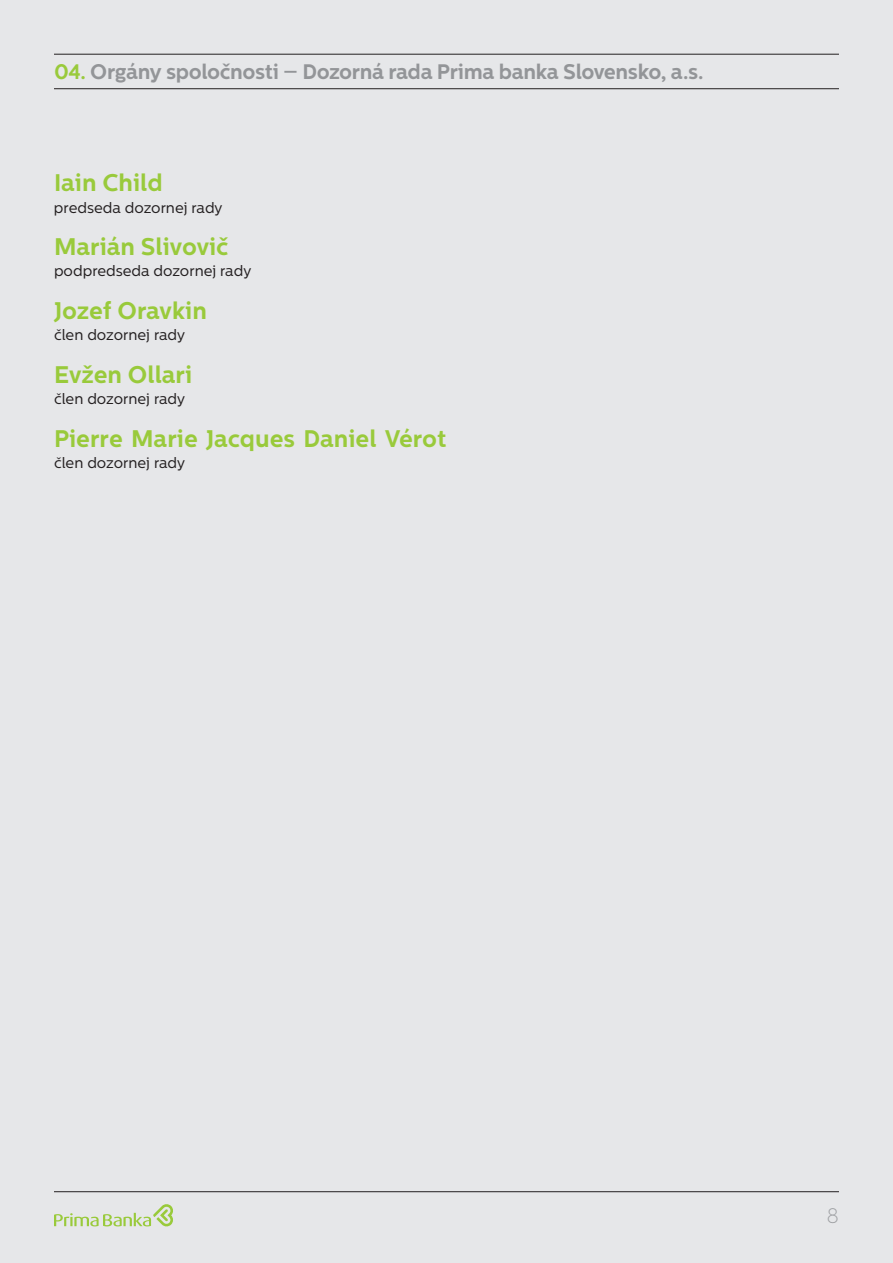
<style>
.page{position:relative;width:893px;height:1263px;background:#e6e7e9}
.page>*{position:absolute;margin:0;border:0;box-sizing:border-box;transform-origin:0 0}
.t1{font:700 24px "Centrale Sans";color:#99ca3b}
.t2{font:700 21px "Centrale Sans";letter-spacing:-.02em;color:#939598}
.t3{font:200 21px "Centrale Sans";color:#9d9fa2}
.t4{font:15px "Centrale Sans";color:#231f20}
.s1{color:#99ca3b}
</style>
<div class="page">
<hr style="left:54px;top:88px;width:785px;height:1px;background:#231f20">
<hr style="left:54px;top:54px;width:785px;height:1px;background:#231f20">
<svg style="left:54px;top:1204px;width:119px;height:23px"></svg>
<hr style="left:54px;top:1191px;width:785px;height:1px;background:#231f20">
<h2 class="t2" style="left:54px;top:59px;width:651px"><span class="s1">04.</span> Orgány spoločnosti – Dozorná rada Prima banka Slovensko, a.s.</h2>
<h1 class="t1" style="left:54px;top:169px;width:110px">Iain Child</h1>
<p class="t4" style="left:54px;top:199px;width:170px">predseda dozornej rady</p>
<h1 class="t1" style="left:54px;top:232px;width:176px">Marián Slivovič</h1>
<p class="t4" style="left:54px;top:263px;width:199px">podpredseda dozornej rady</p>
<h1 class="t1" style="left:54px;top:296px;width:154px">Jozef Oravkin</h1>
<p class="t4" style="left:54px;top:326px;width:133px">člen dozornej rady</p>
<h1 class="t1" style="left:54px;top:360px;width:140px">Evžen Ollari</h1>
<p class="t4" style="left:54px;top:390px;width:133px">člen dozornej rady</p>
<h1 class="t1" style="left:54px;top:424px;width:394px">Pierre Marie Jacques Daniel Vérot</h1>
<p class="t4" style="left:54px;top:454px;width:133px">člen dozornej rady</p>
<h2 class="t3" style="left:826px;top:1204px;width:14px">8</h2>
</div>
